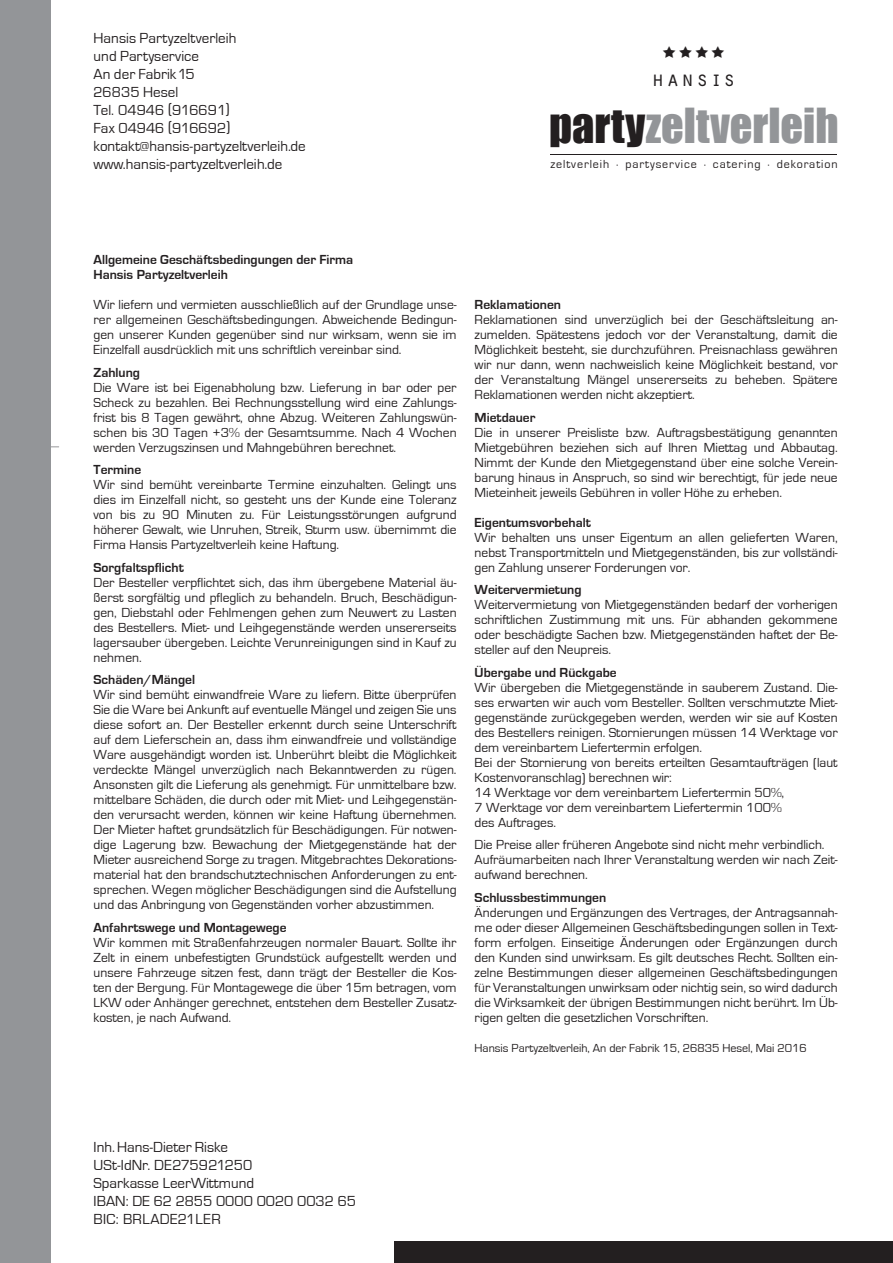
<style>
.page{position:relative;width:893px;height:1263px;background:#fff}
.page>*{position:absolute;margin:0;border:0;box-sizing:border-box;transform-origin:0 0}
.t1{font:44.4px "Impact";color:#939598}
.t2{font:21.9px "Orator Std";letter-spacing:.07em;color:#231f20}
.t3{font:15px/18px "Eurostile";color:#231f20}
.t4{font:13.5px/15px "Eurostile";color:#231f20;text-align:justify}
.t5{font:700 13.5px/15px "Eurostile";color:#231f20}
.t6{font:12px "Eurostile";color:#231f20}
.t7{font:12px "Eurostile";letter-spacing:.08em;color:#231f20}
.s1{color:#231f20}
</style>
<div class="page">
<div style="left:394px;top:1241px;width:499px;height:22px;background:#231f20"></div>
<div style="left:0;top:0;width:51px;height:1263px;background:#939598"></div>
<hr style="left:551px;top:154px;width:286px;height:1px;background:#231f20">
<p class="t3" style="left:94px;top:29px;width:214px">Hansis Partyzeltverleih<br>und Partyservice<br>An der Fabrik 15<br>26835 Hesel<br>Tel. 04946 (916691)<br>Fax 04946 (916692) kontakt@hansis-partyzeltverleih.de www.hansis-partyzeltverleih.de</p>
<h2 class="t2" style="left:651px;top:64px;width:86px">hansis</h2>
<h1 class="t1" style="left:549px;top:91px;width:291px"><span class="s1">party</span>zeltverleih</h1>
<p class="t7" style="left:550px;top:158px;width:289px">zeltverleih ∙ partyservice ∙ catering ∙ dekoration</p>
<p class="t5" style="left:94px;top:252px;width:261px">Allgemeine Geschäftsbedingungen der Firma<br>Hansis Partyzeltverleih</p>
<p class="t4" style="left:94px;top:297px;width:365px">Wir liefern und vermieten ausschließlich auf der Grundlage unse&shy;rer allgemeinen Geschäftsbedingungen. Abweichende Bedingun&shy;gen unserer Kunden gegenüber sind nur wirksam, wenn sie im Einzelfall ausdrücklich mit uns schriftlich vereinbar sind.</p>
<p class="t5" style="left:94px;top:365px;width:48px">Zahlung</p>
<p class="t4" style="left:94px;top:380px;width:365px">Die Ware ist bei Eigenabholung bzw. Lieferung in bar oder per Scheck zu bezahlen. Bei Rechnungsstellung wird eine Zahlungs&shy;frist bis 8 Tagen gewährt, ohne Abzug. Weiteren Zahlungswün&shy;schen bis 30 Tagen +3% der Gesamtsumme. Nach 4 Wochen werden Verzugszinsen und Mahngebühren berechnet.</p>
<p class="t5" style="left:94px;top:462px;width:49px">Termine</p>
<p class="t4" style="left:94px;top:477px;width:365px">Wir sind bemüht vereinbarte Termine einzuhalten. Gelingt uns dies im Einzelfall nicht, so gesteht uns der Kunde eine Toleranz von bis zu 90 Minuten zu. Für Leistungsstörungen aufgrund höherer Gewalt, wie Unruhen, Streik, Sturm usw. übernimmt die Firma Hansis Partyzeltverleih keine Haftung.</p>
<p class="t5" style="left:94px;top:560px;width:92px">Sorgfaltspflicht</p>
<p class="t4" style="left:94px;top:575px;width:365px">Der Besteller verpflichtet sich, das ihm übergebene Material äu&shy;ßerst sorgfältig und pfleglich zu behandeln. Bruch, Beschädigun&shy;gen, Diebstahl oder Fehlmengen gehen zum Neuwert zu Lasten des Bestellers. Miet- und Leihgegenstände werden unsererseits lagersauber übergeben. Leichte Verunreinigungen sind in Kauf zu nehmen.</p>
<p class="t5" style="left:94px;top:672px;width:103px">Schäden/Mängel</p>
<p class="t4" style="left:94px;top:687px;width:365px">Wir sind bemüht einwandfreie Ware zu liefern. Bitte überprüfen Sie die Ware bei Ankunft auf eventuelle Mängel und zeigen Sie uns diese sofort an. Der Besteller erkennt durch seine Unterschrift auf dem Lieferschein an, dass ihm einwandfreie und vollständige Ware ausgehändigt worden ist. Unberührt bleibt die Möglichkeit verdeckte Mängel unverzüglich nach Bekanntwerden zu rügen.<br>Ansonsten gilt die Lieferung als genehmigt. Für unmittelbare bzw. mittelbare Schäden, die durch oder mit Miet- und Leihgegenstän&shy;den verursacht werden, können wir keine Haftung übernehmen.<br>Der Mieter haftet grundsätzlich für Beschädigungen. Für notwen&shy;dige Lagerung bzw. Bewachung der Mietgegenstände hat der Mieter ausreichend Sorge zu tragen. Mitgebrachtes Dekorations&shy;material hat den brandschutztechnischen Anforderungen zu ent&shy;sprechen. Wegen möglicher Beschädigungen sind die Aufstellung und das Anbringung von Gegenständen vorher abzustimmen.</p>
<p class="t5" style="left:94px;top:920px;width:194px">Anfahrtswege und Montagewege</p>
<p class="t4" style="left:94px;top:935px;width:365px">Wir kommen mit Straßenfahrzeugen normaler Bauart. Sollte ihr Zelt in einem unbefestigten Grundstück aufgestellt werden und unsere Fahrzeuge sitzen fest, dann trägt der Besteller die Kos&shy;ten der Bergung. Für Montagewege die über 15m betragen, vom LKW oder Anhänger gerechnet, entstehen dem Besteller Zusatz&shy;kosten, je nach Aufwand.</p>
<p class="t5" style="left:475px;top:297px;width:88px">Reklamationen</p>
<p class="t4" style="left:475px;top:312px;width:365px">Reklamationen sind unverzüglich bei der Geschäftsleitung an&shy;zumelden. Spätestens jedoch vor der Veranstaltung, damit die Möglichkeit besteht, sie durchzuführen. Preisnachlass gewähren wir nur dann, wenn nachweislich keine Möglichkeit bestand, vor der Veranstaltung Mängel unsererseits zu beheben. Spätere Reklamationen werden nicht akzeptiert.</p>
<p class="t5" style="left:475px;top:410px;width:62px">Mietdauer</p>
<p class="t4" style="left:475px;top:425px;width:365px">Die in unserer Preisliste bzw. Auftragsbestätigung genannten Mietgebühren beziehen sich auf Ihren Miettag und Abbautag.<br>Nimmt der Kunde den Mietgegenstand über eine solche Verein&shy;barung hinaus in Anspruch, so sind wir berechtigt, für jede neue Mieteinheit jeweils Gebühren in voller Höhe zu erheben.</p>
<p class="t5" style="left:475px;top:515px;width:118px">Eigentumsvorbehalt</p>
<p class="t4" style="left:475px;top:530px;width:365px">Wir behalten uns unser Eigentum an allen gelieferten Waren, nebst Transportmitteln und Mietgegenständen, bis zur vollständi&shy;gen Zahlung unserer Forderungen vor.</p>
<p class="t5" style="left:475px;top:582px;width:108px">Weitervermietung</p>
<p class="t4" style="left:475px;top:597px;width:365px">Weitervermietung von Mietgegenständen bedarf der vorherigen schriftlichen Zustimmung mit uns. Für abhanden gekommene oder beschädigte Sachen bzw. Mietgegenständen haftet der Be&shy;steller auf den Neupreis.</p>
<p class="t5" style="left:475px;top:665px;width:144px">Übergabe und Rückgabe</p>
<p class="t4" style="left:475px;top:680px;width:365px;text-align:left">Wir übergeben die Mietgegenstände in sauberem Zustand. Die&shy;ses erwarten wir auch vom Besteller. Sollten verschmutzte Miet&shy;gegenstände zurückgegeben werden, werden wir sie auf Kosten des Bestellers reinigen. Stornierungen müssen 14 Werktage vor dem vereinbartem Liefertermin erfolgen.<br>Bei der Stornierung von bereits erteilten Gesamtaufträgen (laut Kostenvoranschlag) berechnen wir:<br>14 Werktage vor dem vereinbartem Liefertermin 50%,<br>7 Werktage vor dem vereinbartem Liefertermin 100%<br>des Auftrages.</p>
<p class="t4" style="left:475px;top:837px;width:365px;text-align:left">Die Preise aller früheren Angebote sind nicht mehr verbindlich.<br>Aufräumarbeiten nach Ihrer Veranstaltung werden wir nach Zeit&shy;aufwand berechnen.</p>
<p class="t5" style="left:475px;top:890px;width:133px">Schlussbestimmungen</p>
<p class="t4" style="left:475px;top:905px;width:365px">Änderungen und Ergänzungen des Vertrages, der Antragsannah&shy;me oder dieser Allgemeinen Geschäftsbedingungen sollen in Text&shy;form erfolgen. Einseitige Änderungen oder Ergänzungen durch den Kunden sind unwirksam. Es gilt deutsches Recht. Sollten ein&shy;zelne Bestimmungen dieser allgemeinen Geschäftsbedingungen für Veranstaltungen unwirksam oder nichtig sein, so wird dadurch die Wirksamkeit der übrigen Bestimmungen nicht berührt. Im Üb&shy;rigen gelten die gesetzlichen Vorschriften.</p>
<p class="t6" style="left:475px;top:1041px;width:334px">Hansis Partyzeltverleih, An der Fabrik 15, 26835 Hesel, Mai 2016</p>
<p class="t3" style="left:94px;top:1138px;width:264px">Inh. Hans-Dieter Riske<br>USt-IdNr. DE275921250<br>Sparkasse LeerWittmund<br>IBAN: DE 62 2855 0000 0020 0032 65<br>BIC: BRLADE21LER</p>
</div>
